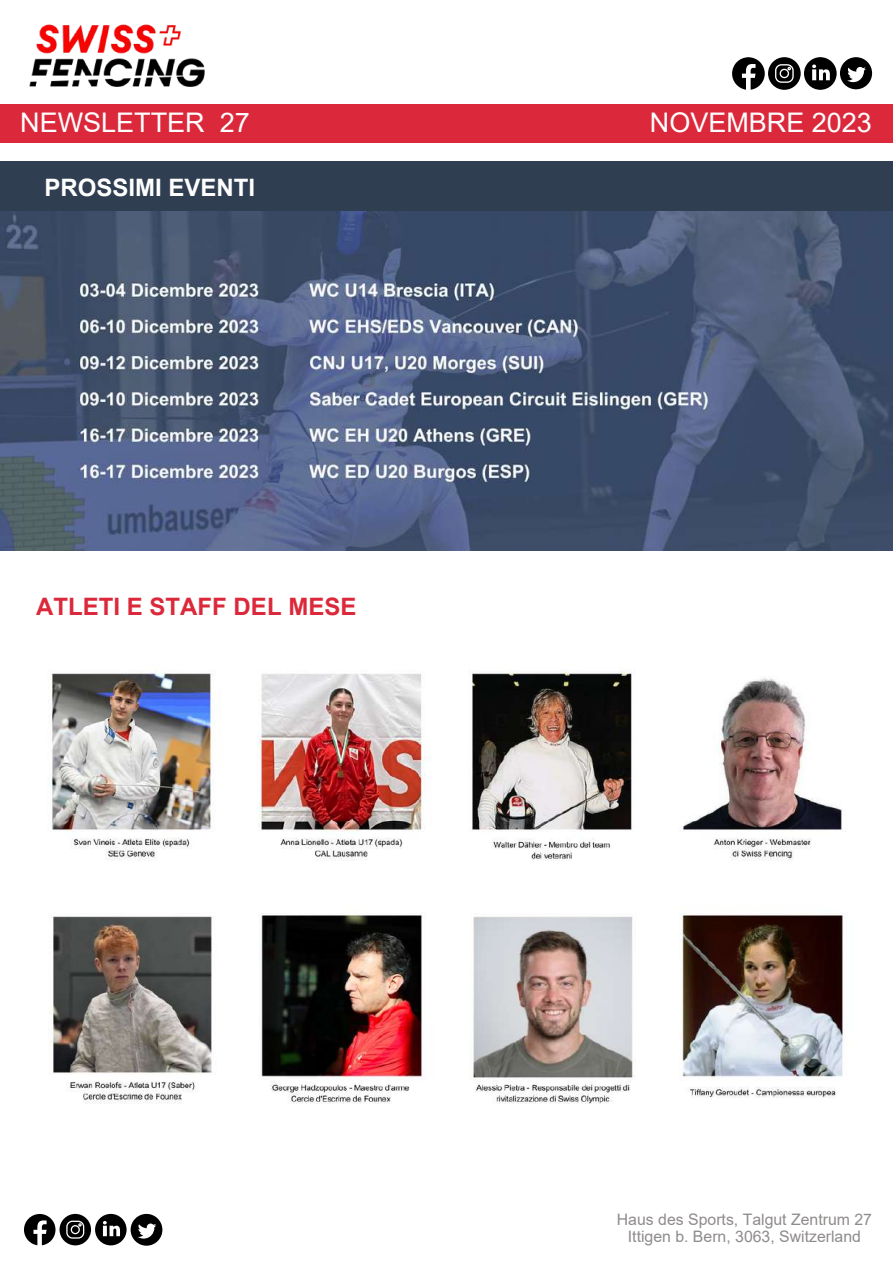
<style>
.page{position:relative;width:893px;height:1264px;background:#fff}
.page>*{position:absolute;margin:0;border:0;box-sizing:border-box;transform-origin:0 0}
.t1{font:27px "Arial";color:#fff}
.t2{font:700 24px "Arial";color:#db293b}
.t3{font:700 24px "Arial";color:#fefefe}
.t4{font:15.9px/16.8px "Arial";color:#8f8b8b;text-align:center}
</style>
<div class="page">
<img style="left:29px;top:24px;width:176px;height:63px">
<svg style="left:732px;top:57px;width:104px;height:33px"></svg>
<div style="left:839px;top:57px;width:33px;height:32px;background:#000;border-radius:50%"></div>
<svg style="left:847px;top:67px;width:18px;height:15px"></svg>
<svg style="left:24px;top:1213px;width:103px;height:32px"></svg>
<div style="left:131px;top:1213px;width:31px;height:32px;background:#000;border-radius:50%"></div>
<svg style="left:138px;top:1223px;width:18px;height:15px"></svg>
<img style="left:51px;top:672px;width:164px;height:189px">
<img style="left:49px;top:916px;width:165px;height:188px">
<img style="left:471px;top:671px;width:161px;height:190px">
<img style="left:470px;top:916px;width:163px;height:188px">
<img style="left:680px;top:677px;width:166px;height:184px">
<img style="left:680px;top:907px;width:163px;height:191px">
<img style="left:257px;top:673px;width:174px;height:188px">
<img style="left:261px;top:913px;width:163px;height:191px">
<div style="left:0;top:104px;width:892px;height:39px;background:#db293b"></div>
<div style="left:0;top:161px;width:892px;height:56px;background:#303e51"></div>
<img style="left:0;top:212px;width:892px;height:338px">
<h1 class="t1" style="left:20px;top:108px;width:231px">NEWSLETTER 27</h1>
<h1 class="t1" style="left:649px;top:108px;width:223px">NOVEMBRE 2023</h1>
<h2 class="t3" style="left:45px;top:174px;width:212px">PROSSIMI EVENTI</h2>
<h2 class="t2" style="left:36px;top:593px;width:321px">ATLETI E STAFF DEL MESE</h2>
<p class="t4" style="left:617px;top:1210px;width:257px">Haus des Sports, Talgut Zentrum 27<br>Ittigen b. Bern, 3063, Switzerland</p>
</div>
